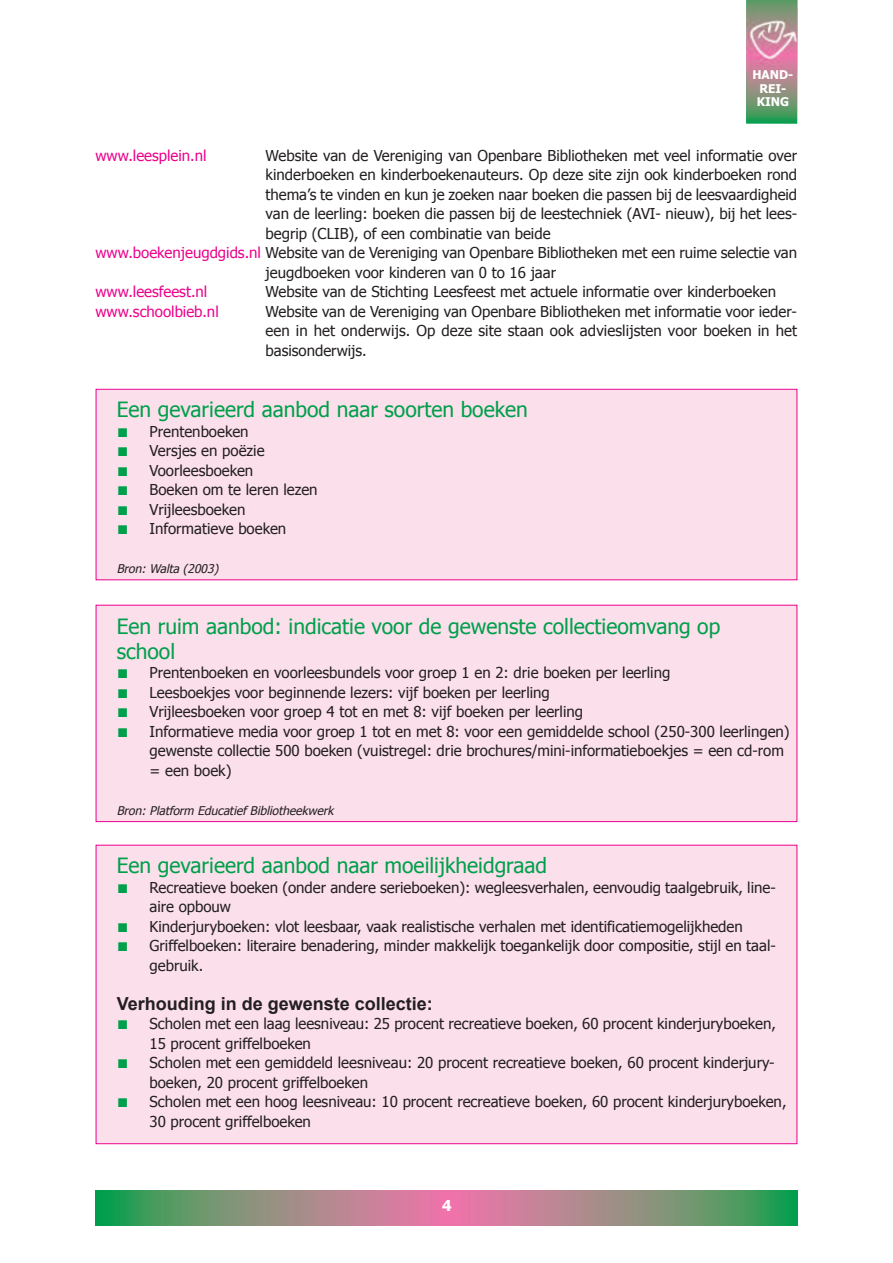
<style>
.page{position:relative;width:893px;height:1263px;background:#fff}
.page>*{position:absolute;margin:0;border:0;box-sizing:border-box;transform-origin:0 0}
.t1{font:21px/25.2px "Tahoma";color:#009f4b}
.t2{font:700 18px "Arial";color:#231f20}
.t3{font:15px/19.5px "Tahoma";color:#231f20}
.t4{font:15px "Tahoma";color:#ed028c}
.t5{font:700 15px "Tahoma";color:#fff}
.t6{font:italic 12px "Tahoma";color:#231f20}
.t7{font:700 12px/13.5px "Tahoma";color:#fff;text-align:center}
.s1{color:#ed028c}
.s2{font-family:"Lucida Sans Unicode";color:#009f4b}
</style>
<div class="page">
<svg style="left:746px;top:0;width:51px;height:123px;background:#759473"></svg>
<img style="left:746px;top:9px;width:51px;height:64px">
<div style="left:96px;top:845px;width:700px;height:298px;background:#fbdfeb"></div>
<div style="left:96px;top:390px;width:700px;height:189px;background:#fbdfeb"></div>
<div style="left:96px;top:389px;width:701px;height:191px;border:1px solid #ed028c"></div>
<div style="left:96px;top:605px;width:700px;height:216px;background:#fbdfeb"></div>
<div style="left:96px;top:605px;width:701px;height:217px;border:1px solid #ed028c"></div>
<svg style="left:96px;top:1191px;width:702px;height:35px;background:#8f8d7f"></svg>
<p class="t7" style="left:752px;top:68px;width:42px">HAND-<br>REI-<br>KING</p>
<p class="t4" style="left:96px;top:146px;width:113px">www.leesplein.nl</p>
<p class="t3" style="left:266px;top:145px;width:533px">Website van de Vereniging van Openbare Bibliotheken met veel informatie over</p>
<p class="t3" style="left:266px;top:165px;width:533px">kinderboeken en kinderboekenauteurs. Op deze site zijn ook kinderboeken rond</p>
<p class="t3" style="left:266px;top:184px;width:533px">thema’s te vinden en kun je zoeken naar boeken die passen bij de leesvaardigheid</p>
<p class="t3" style="left:266px;top:204px;width:533px">van de leerling: boeken die passen bij de leestechniek (AVI- nieuw), bij het lees-</p>
<p class="t3" style="left:266px;top:223px;width:286px">begrip (CLIB), of een combinatie van beide</p>
<p class="t3" style="left:96px;top:243px;width:703px"><span class="s1">www.boekenjeugdgids.nl</span> Website van de Vereniging van Openbare Bibliotheken met een ruime selectie van</p>
<p class="t3" style="left:266px;top:262px;width:292px">jeugdboeken voor kinderen van 0 to 16 jaar</p>
<p class="t4" style="left:96px;top:282px;width:113px">www.leesfeest.nl</p>
<p class="t3" style="left:266px;top:282px;width:512px">Website van de Stichting Leesfeest met actuele informatie over kinderboeken</p>
<p class="t4" style="left:96px;top:302px;width:125px">www.schoolbieb.nl</p>
<p class="t3" style="left:266px;top:301px;width:533px;text-align:justify">Website van de Vereniging van Openbare Bibliotheken met informatie voor ieder&shy;een in het onderwijs. Op deze site staan ook advieslijsten voor boeken in het basisonderwijs.</p>
<h1 class="t1" style="left:117px;top:396px;width:412px">Een gevarieerd aanbod naar soorten boeken</h1>
<p class="t3" style="left:117px;top:421px;width:133px"><span class="s2">■</span> Prentenboeken</p>
<p class="t3" style="left:117px;top:441px;width:149px"><span class="s2">■</span> Versjes en poëzie</p>
<p class="t3" style="left:117px;top:460px;width:138px"><span class="s2">■</span> Voorleesboeken</p>
<p class="t3" style="left:117px;top:480px;width:202px"><span class="s2">■</span> Boeken om te leren lezen</p>
<p class="t3" style="left:117px;top:499px;width:130px"><span class="s2">■</span> Vrijleesboeken</p>
<p class="t3" style="left:117px;top:519px;width:171px"><span class="s2">■</span> Informatieve boeken</p>
<p class="t6" style="left:117px;top:561px;width:106px">Bron: Walta (2003)</p>
<h1 class="t1" style="left:117px;top:613px;width:605px">Een ruim aanbod: indicatie voor de gewenste collectieomvang op school</h1>
<p class="t3" style="left:117px;top:663px;width:555px"><span class="s2">■</span> Prentenboeken en voorleesbundels voor groep 1 en 2: drie boeken per leerling</p>
<p class="t3" style="left:117px;top:682px;width:435px"><span class="s2">■</span> Leesboekjes voor beginnende lezers: vijf boeken per leerling</p>
<p class="t3" style="left:117px;top:702px;width:468px"><span class="s2">■</span> Vrijleesboeken voor groep 4 tot en met 8: vijf boeken per leerling</p>
<p class="t3" style="left:150px;top:721px;width:642px;text-indent:-33px"><span class="s2">■</span> Informatieve media voor groep 1 tot en met 8: voor een gemiddelde school (250-300 leerlingen) gewenste collectie 500 boeken (vuistregel: drie brochures/mini-informatieboekjes = een cd-rom = een boek)</p>
<p class="t6" style="left:117px;top:803px;width:218px">Bron: Platform Educatief Bibliotheekwerk</p>
<h1 class="t1" style="left:117px;top:852px;width:432px">Een gevarieerd aanbod naar moeilijkheidgraad</h1>
<p class="t3" style="left:150px;top:877px;width:628px;text-indent:-33px"><span class="s2">■</span> Recreatieve boeken (onder andere serieboeken): wegleesverhalen, eenvoudig taalgebruik, line&shy;aire opbouw</p>
<p class="t3" style="left:117px;top:916px;width:627px"><span class="s2">■</span> Kinderjuryboeken: vlot leesbaar, vaak realistische verhalen met identificatiemogelijkheden</p>
<p class="t3" style="left:150px;top:936px;width:628px;text-indent:-33px"><span class="s2">■</span> Griffelboeken: literaire benadering, minder makkelijk toegankelijk door compositie, stijl en taal&shy;gebruik.</p>
<p class="t2" style="left:117px;top:994px;width:318px">Verhouding in de gewenste collectie:</p>
<p class="t3" style="left:150px;top:1014px;width:628px;text-indent:-33px"><span class="s2">■</span> Scholen met een laag leesniveau: 25 procent recreatieve boeken, 60 procent kinderjuryboeken,<br>15 procent griffelboeken</p>
<p class="t3" style="left:150px;top:1053px;width:627px;text-indent:-33px"><span class="s2">■</span> Scholen met een gemiddeld leesniveau: 20 procent recreatieve boeken, 60 procent kinderjury&shy;boeken, 20 procent griffelboeken</p>
<p class="t3" style="left:150px;top:1092px;width:638px;text-indent:-33px"><span class="s2">■</span> Scholen met een hoog leesniveau: 10 procent recreatieve boeken, 60 procent kinderjuryboeken,<br>30 procent griffelboeken</p>
<p class="t5" style="left:442px;top:1196px;width:11px">3</p>
<p class="t5" style="left:442px;top:1196px;width:11px">4</p>
</div>
